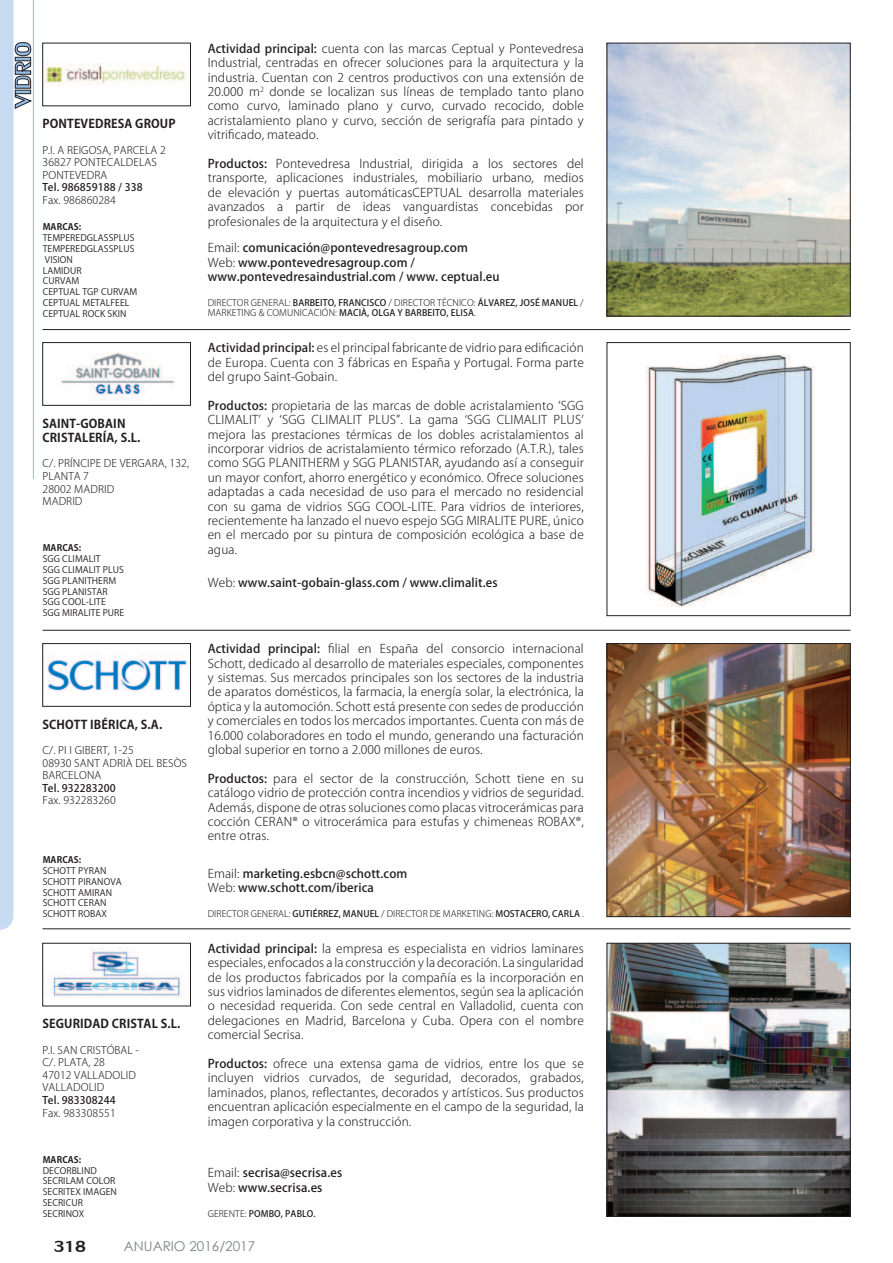
<style>
.page{position:relative;width:893px;height:1263px;background:#fff}
.page>*{position:absolute;margin:0;border:0;box-sizing:border-box;transform-origin:0 0}
.t1{font:24px "Lily UPC";color:#231f20}
.t2{font:13.5px "Century Gothic";color:#7b8387}
.t3{font:300 12px/14.4px "Koz Go Pro";letter-spacing:.01em;color:#231f20;text-align:justify}
.t4{font:500 12px/14.4px "Koz Go Pro";letter-spacing:.01em;color:#231f20}
.t5{font:700 12px/14.4px "Koz Go Pro";letter-spacing:.01em;color:#231f20}
.t6{font:300 10.5px/12.6px "Koz Go Pro";letter-spacing:.01em;color:#231f20}
.t7{font:500 10.5px "Koz Go Pro";letter-spacing:.01em;color:#231f20}
.t8{font:9px/10.8px "Koz Go Pro";letter-spacing:.01em;color:#231f20}
.t9{font:500 9px/10.5px "Koz Go Pro";letter-spacing:.01em;color:#231f20}
.t10{font:300 9px "Koz Go Pro";letter-spacing:.01em;color:#231f20}
.t11{font:700 9px "Koz Go Pro";letter-spacing:.01em;color:#231f20}
.s1{font-weight:500}
.s2{font-weight:300}
</style>
<div class="page">
<hr style="left:43px;top:928px;width:807px;height:1px;background:#231f20">
<hr style="left:43px;top:630px;width:807px;height:1px;background:#231f20">
<img style="left:609px;top:645px;width:239px;height:270px">
<div style="left:607px;top:643px;width:243px;height:274px;border:1px solid #231f20"></div>
<img style="left:47px;top:655px;width:140px;height:36px">
<div style="left:43px;top:643px;width:148px;height:63px;border:1px solid #231f20"></div>
<img style="left:609px;top:945px;width:239px;height:269px">
<div style="left:607px;top:943px;width:243px;height:273px;border:1px solid #231f20"></div>
<img style="left:53px;top:950px;width:128px;height:48px">
<div style="left:43px;top:943px;width:148px;height:63px;border:1px solid #231f20"></div>
<svg style="left:0;top:0;width:31px;height:930px"></svg>
<hr style="left:33px;top:0;width:1px;height:479px;background:#93bde5">
<hr style="left:43px;top:329px;width:807px;height:1px;background:#231f20">
<img style="left:609px;top:45px;width:239px;height:269px">
<img style="left:45px;top:63px;width:141px;height:23px">
<img style="left:645px;top:354px;width:170px;height:253px">
<div style="left:607px;top:342px;width:243px;height:274px;border:1px solid #231f20"></div>
<img style="left:60px;top:353px;width:115px;height:48px">
<div style="left:43px;top:342px;width:148px;height:63px;border:1px solid #231f20"></div>
<p class="t5" style="left:43px;top:117px;width:135px">PONTEVEDRESA GROUP</p>
<p class="t6" style="left:43px;top:143px;width:125px">P.I. A REIGOSA, PARCELA 2<br>36827 PONTECALDELAS<br>PONTEVEDRA</p>
<p class="t7" style="left:43px;top:181px;width:102px">Tel. 986859188 / 338</p>
<p class="t6" style="left:43px;top:194px;width:75px">Fax. 986860284</p>
<p class="t11" style="left:43px;top:221px;width:40px">MARCAS:</p>
<p class="t8" style="left:43px;top:233px;width:96px">TEMPEREDGLASSPLUS<br>TEMPEREDGLASSPLUS<br>VISION<br>LAMIDUR<br>CURVAM<br>CEPTUAL TGP CURVAM<br>CEPTUAL METALFEEL<br>CEPTUAL ROCK SKIN</p>
<p class="t5" style="left:43px;top:417px;width:99px">SAINT-GOBAIN<br>CRISTALERÍA, S.L.</p>
<p class="t6" style="left:43px;top:457px;width:148px">C/. PRÍNCIPE DE VERGARA, 132,<br>PLANTA 7<br>28002 MADRID<br>MADRID</p>
<p class="t11" style="left:43px;top:542px;width:40px">MARCAS:</p>
<p class="t8" style="left:43px;top:554px;width:83px">SGG CLIMALIT<br>SGG CLIMALIT PLUS<br>SGG PLANITHERM<br>SGG PLANISTAR<br>SGG COOL-LITE<br>SGG MIRALITE PURE</p>
<p class="t5" style="left:43px;top:718px;width:121px">SCHOTT IBÉRICA, S.A.</p>
<p class="t6" style="left:43px;top:744px;width:146px">C/. PI I GIBERT, 1-25<br>08930 SANT ADRIÀ DEL BESÒS<br>BARCELONA</p>
<p class="t7" style="left:43px;top:781px;width:75px">Tel. 932283200</p>
<p class="t6" style="left:43px;top:794px;width:75px">Fax. 932283260</p>
<p class="t11" style="left:43px;top:854px;width:40px">MARCAS:</p>
<p class="t8" style="left:43px;top:865px;width:80px">SCHOTT PYRAN<br>SCHOTT PIRANOVA<br>SCHOTT AMIRAN<br>SCHOTT CERAN<br>SCHOTT ROBAX</p>
<p class="t5" style="left:43px;top:1018px;width:139px">SEGURIDAD CRISTAL S.L.</p>
<p class="t6" style="left:43px;top:1043px;width:98px">P.I. SAN CRISTÓBAL -<br>C/. PLATA, 28<br>47012 VALLADOLID<br>VALLADOLID</p>
<p class="t7" style="left:43px;top:1093px;width:75px">Tel. 983308244</p>
<p class="t6" style="left:43px;top:1106px;width:75px">Fax. 983308551</p>
<p class="t11" style="left:43px;top:1154px;width:40px">MARCAS:</p>
<p class="t8" style="left:43px;top:1165px;width:76px">DECORBLIND<br>SECRILAM COLOR<br>SECRITEX IMAGEN<br>SECRICUR<br>SECRINOX</p>
<p class="t3" style="left:208px;top:41px;width:378px"><span class="s1">Actividad principal:</span> cuenta con las marcas Ceptual y Pontevedresa Industrial, centradas en ofrecer soluciones para la arquitectura y la industria. Cuentan con 2 centros productivos con una extensión de 20.000 m<sup>2</sup> donde se localizan sus líneas de templado tanto plano como curvo, laminado plano y curvo, curvado recocido, doble acristalamiento plano y curvo, sección de serigrafía para pintado y vitri昀椀cado, mateado.</p>
<p class="t3" style="left:208px;top:156px;width:378px"><span class="s1">Productos:</span> Pontevedresa Industrial, dirigida a los sectores del transporte, aplicaciones industriales, mobiliario urbano, medios de elevación y puertas automáticasCEPTUAL desarrolla materiales avanzados a partir de ideas vanguardistas concebidas por profesionales de la arquitectura y el diseño.</p>
<p class="t4" style="left:208px;top:241px;width:293px"><span class="s2">Email:</span> comunicación@pontevedresagroup.com<br><span class="s2">Web:</span> www.pontevedresagroup.com / www.pontevedresaindustrial.com / www. ceptual.eu</p>
<p class="t9" style="left:208px;top:298px;width:378px"><span class="s2">DIRECTOR GENERAL:</span> BARBEITO, FRANCISCO <span class="s2">/ DIRECTOR TÉCNICO:</span> ÁLVAREZ, JOSÉ MANUEL <span class="s2">/<br>MARKETING &amp; COMUNICACIÓN:</span> MACIÀ, OLGA Y BARBEITO, ELISA<span class="s2">.</span></p>
<p class="t3" style="left:208px;top:341px;width:378px"><span class="s1">Actividad principal:</span> es el principal fabricante de vidrio para edi昀椀cación de Europa. Cuenta con 3 fábricas en España y Portugal. Forma parte del grupo Saint-Gobain.</p>
<p class="t3" style="left:208px;top:398px;width:378px"><span class="s1">Productos:</span> propietaria de las marcas de doble acristalamiento ‘SGG CLIMALIT’ y ‘SGG CLIMALIT PLUS”. La gama ‘SGG CLIMALIT PLUS’ mejora las prestaciones térmicas de los dobles acristalamientos al incorporar vidrios de acristalamiento térmico reforzado (A.T.R.), tales como SGG PLANITHERM y SGG PLANISTAR, ayudando así a conseguir un mayor confort, ahorro energético y económico. Ofrece soluciones adaptadas a cada necesidad de uso para el mercado no residencial con su gama de vidrios SGG COOL-LITE. Para vidrios de interiores, recientemente ha lanzado el nuevo espejo SGG MIRALITE PURE, único en el mercado por su pintura de composición ecológica a base de agua.</p>
<p class="t4" style="left:208px;top:576px;width:291px"><span class="s2">Web:</span> www.saint-gobain-glass.com / www.climalit.es</p>
<p class="t3" style="left:208px;top:642px;width:378px"><span class="s1">Actividad principal:</span> 昀椀lial en España del consorcio internacional Schott, dedicado al desarrollo de materiales especiales, componentes y sistemas. Sus mercados principales son los sectores de la industria de aparatos domésticos, la farmacia, la energía solar, la electrónica, la óptica y la automoción. Schott está presente con sedes de producción y comerciales en todos los mercados importantes. Cuenta con más de 16.000 colaboradores en todo el mundo, generando una facturación global superior en torno a 2.000 millones de euros.</p>
<p class="t3" style="left:208px;top:771px;width:378px"><span class="s1">Productos:</span> para el sector de la construcción, Schott tiene en su catálogo vidrio de protección contra incendios y vidrios de seguridad.<br>Además, dispone de otras soluciones como placas vitrocerámicas para cocción CERAN® o vitrocerámica para estufas y chimeneas ROBAX®, entre otras.</p>
<p class="t4" style="left:208px;top:866px;width:201px"><span class="s2">Email:</span> marketing.esbcn@schott.com<br><span class="s2">Web:</span> www.schott.com/iberica</p>
<p class="t10" style="left:208px;top:908px;width:378px">DIRECTOR GENERAL: <span class="s1">GUTIÉRREZ, MANUEL</span> / DIRECTOR DE MARKETING: <span class="s1">MOSTACERO, CARLA</span> .</p>
<p class="t3" style="left:208px;top:941px;width:378px"><span class="s1">Actividad principal:</span> la empresa es especialista en vidrios laminares especiales, enfocados a la construcción y la decoración. La singularidad de los productos fabricados por la compañía es la incorporación en sus vidrios laminados de diferentes elementos, según sea la aplicación o necesidad requerida. Con sede central en Valladolid, cuenta con delegaciones en Madrid, Barcelona y Cuba. Opera con el nombre comercial Secrisa.</p>
<p class="t3" style="left:208px;top:1056px;width:378px"><span class="s1">Productos:</span> ofrece una extensa gama de vidrios, entre los que se incluyen vidrios curvados, de seguridad, decorados, grabados, laminados, planos, re昀氀ectantes, decorados y artísticos. Sus productos encuentran aplicación especialmente en el campo de la seguridad, la imagen corporativa y la construcción.</p>
<p class="t4" style="left:208px;top:1166px;width:136px"><span class="s2">Email:</span> secrisa@secrisa.es<br><span class="s2">Web:</span> www.secrisa.es</p>
<p class="t9" style="left:208px;top:1208px;width:109px"><span class="s2">GERENTE:</span> POMBO, PABLO.</p>
<h1 class="t1" style="left:54px;top:1229px;width:34px">318</h1>
<p class="t2" style="left:124px;top:1241px;width:133px">ANUARIO 2016/2017</p>
</div>
